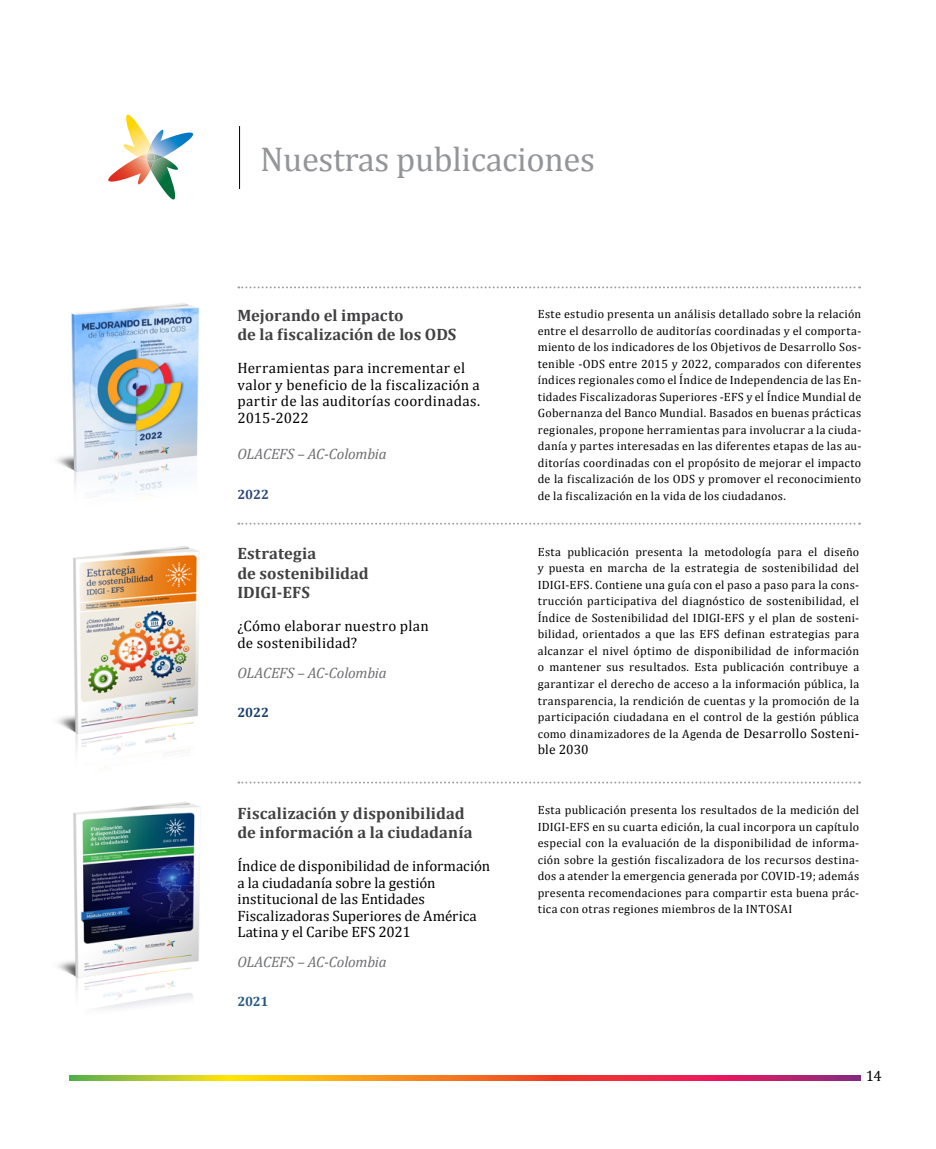
<style>
.page{position:relative;width:936px;height:1149px;background:#fff}
.page>*{position:absolute;margin:0;border:0;box-sizing:border-box;transform-origin:0 0}
.t1{font:34.65px "Cambria";letter-spacing:-.01em;color:#939598}
.t2{font:700 16.5px/19.5px "Cambria";letter-spacing:.01em;color:#414042}
.t3{font:15px/16.5px "Cambria";letter-spacing:.01em;color:#000}
.t4{font:italic 15px "Cambria";letter-spacing:-.015em;color:#6d6e71}
.t5{font:13.5px "Cambria";letter-spacing:.005em;color:#000}
.t6{font:700 13.5px "Cambria";color:#304975}
.t7{font:700 13.5px "Cambria";color:#193d6c}
.t8{font:700 13.5px "Cambria";color:#285982}
.t9{font:12px/16.5px "Cambria";letter-spacing:.025em;color:#000;text-align:justify}
.s1{font-size:13.5px}
</style>
<div class="page">
<svg style="left:69px;top:1075px;width:791px;height:4px"></svg>
<img style="left:56px;top:303px;width:143px;height:194px">
<img style="left:58px;top:802px;width:142px;height:207px">
<img style="left:57px;top:546px;width:143px;height:222px">
<svg style="left:238px;top:286px;width:622px;height:2px"></svg>
<svg style="left:238px;top:522px;width:622px;height:2px"></svg>
<svg style="left:238px;top:781px;width:622px;height:2px"></svg>
<svg style="left:108px;top:115px;width:86px;height:84px"></svg>
<hr style="left:239px;top:126px;width:1px;height:63px;background:#000">
<h1 class="t1" style="left:260px;top:137px;width:336px">Nuestras publicaciones</h1>
<h2 class="t2" style="left:237px;top:305px;width:220px">Mejorando el impacto<br>de la fiscalización de los ODS</h2>
<p class="t3" style="left:237px;top:360px;width:244px">Herramientas para incrementar el valor y beneficio de la fiscalización a partir de las auditorías coordinadas.<br>2015-2022</p>
<p class="t4" style="left:237px;top:445px;width:151px">OLACEFS – AC-Colombia</p>
<p class="t6" style="left:237px;top:485px;width:33px">2022</p>
<h2 class="t2" style="left:237px;top:543px;width:133px">Estrategia<br>de sostenibilidad<br>IDIGI-EFS</h2>
<p class="t3" style="left:237px;top:618px;width:193px">¿Cómo elaborar nuestro plan de sostenibilidad?</p>
<p class="t4" style="left:237px;top:663px;width:151px">OLACEFS – AC-Colombia</p>
<p class="t7" style="left:237px;top:704px;width:33px">2022</p>
<h2 class="t2" style="left:237px;top:802px;width:237px">Fiscalización y disponibilidad de información a la ciudadanía</h2>
<p class="t3" style="left:237px;top:857px;width:254px">Índice de disponibilidad de información a la ciudadanía sobre la gestión institucional de las Entidades Fiscalizadoras Superiores de América Latina y el Caribe EFS 2021</p>
<p class="t4" style="left:237px;top:952px;width:151px">OLACEFS – AC-Colombia</p>
<p class="t8" style="left:237px;top:993px;width:32px">2021</p>
<p class="t9" style="left:537px;top:306px;width:325px">Este estudio presenta un análisis detallado sobre la relación entre el desarrollo de auditorías coordinadas y el comporta&shy;miento de los indicadores de los Objetivos de Desarrollo Sos&shy;tenible -ODS entre 2015 y 2022, comparados con diferentes índices regionales como el Índice de Independencia de las En&shy;tidades Fiscalizadoras Superiores -EFS y el Índice Mundial de Gobernanza del Banco Mundial. Basados en buenas prácticas regionales, propone herramientas para involucrar a la ciuda&shy;danía y partes interesadas en las diferentes etapas de las au&shy;ditorías coordinadas con el propósito de mejorar el impacto de la fiscalización de los ODS y promover el reconocimiento de la fiscalización en la vida de los ciudadanos.</p>
<p class="t9" style="left:537px;top:543px;width:323px">Esta publicación presenta la metodología para el diseño y puesta en marcha de la estrategia de sostenibilidad del IDIGI-EFS. Contiene una guía con el paso a paso para la cons&shy;trucción participativa del diagnóstico de sostenibilidad, el Índice de Sostenibilidad del IDIGI-EFS y el plan de sosteni&shy;bilidad, orientados a que las EFS definan estrategias para alcanzar el nivel óptimo de disponibilidad de información o mantener sus resultados. Esta publicación contribuye a garantizar el derecho de acceso a la información pública, la transparencia, la rendición de cuentas y la promoción de la participación ciudadana en el control de la gestión pública como dinamizadores de la Agenda <span class="s1">de Desarrollo Sosteni-</span></p>
<p class="t5" style="left:537px;top:740px;width:52px">ble 2030</p>
<p class="t9" style="left:537px;top:801px;width:323px">Esta publicación presenta los resultados de la medición del IDIGI-EFS en su cuarta edición, la cual incorpora un capítulo especial con la evaluación de la disponibilidad de informa&shy;ción sobre la gestión fiscalizadora de los recursos destina&shy;dos a atender la emergencia generada por COVID-19; además presenta recomendaciones para compartir esta buena prác&shy;tica con otras regiones miembros de la INTOSAI</p>
<p class="t3" style="left:865px;top:1067px;width:17px">14</p>
</div>
